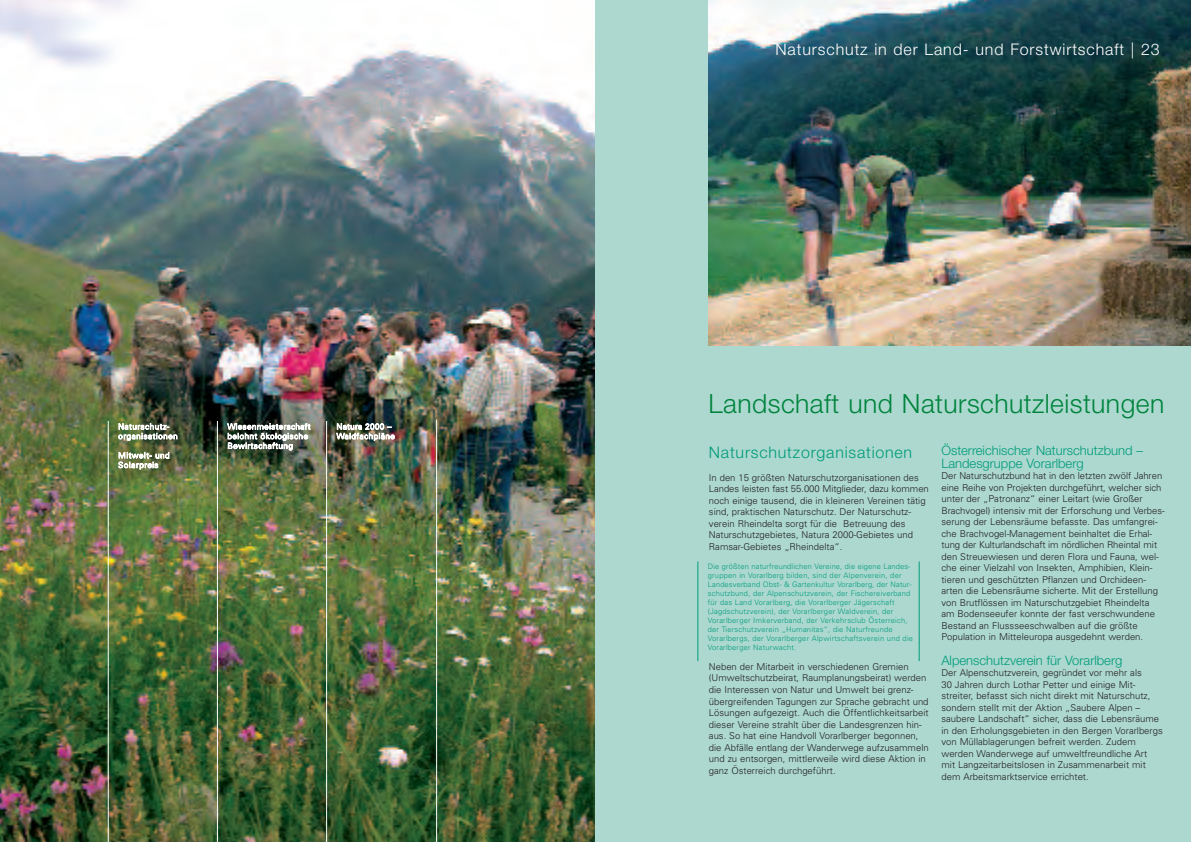
<style>
.page{position:relative;width:1191px;height:842px;background:#fff}
.page>*{position:absolute;margin:0;border:0;box-sizing:border-box;transform-origin:0 0}
.t1{font:300 26.5px "Helvetica Neue";letter-spacing:.015em;color:#00843d}
.t2{font:300 16px "Helvetica Neue";letter-spacing:.055em;color:#fff}
.t3{font:300 16px "Helvetica Neue";letter-spacing:.05em;color:#009b7a}
.t4{font:300 13px/13px "Helvetica Neue";color:#009b7a}
.t5{font:300 9.5px/11.5px "Univers";color:#231f20}
.t6{font:300 8px/9.6px "Univers";letter-spacing:.06em;color:#fff}
.t7{font:300 7.5px/9px "Univers";letter-spacing:.03em;color:#009b7a}
</style>
<div class="page">
<img style="left:0;top:0;width:595px;height:842px">
<hr style="left:436px;top:420px;width:1px;height:422px;background:#fff">
<div style="left:595px;top:0;width:596px;height:842px;background:#acd8cf"></div>
<img style="left:709px;top:0;width:482px;height:346px">
<hr style="left:697px;top:561px;width:1px;height:100px;background:#009b7a">
<hr style="left:919px;top:561px;width:1px;height:100px;background:#009b7a">
<hr style="left:108px;top:421px;width:1px;height:421px;background:#fff">
<hr style="left:217px;top:421px;width:1px;height:421px;background:#fff">
<hr style="left:326px;top:421px;width:1px;height:421px;background:#fff">
<p class="t6" style="left:118px;top:422px;width:61px">Naturschutz&shy;organisationen</p>
<p class="t6" style="left:118px;top:451px;width:53px">Mitwelt- und<br>Solarpreis</p>
<p class="t6" style="left:227px;top:422px;width:84px">Wiesenmeisterschaft belohnt ökologische<br>Bewirtschaftung</p>
<p class="t6" style="left:336px;top:422px;width:60px">Natura 2000 –<br>Waldfachpläne</p>
<h2 class="t2" style="left:775px;top:39px;width:386px">Naturschutz in der Land- und Forstwirtschaft | 23</h2>
<h1 class="t1" style="left:708px;top:387px;width:457px">Landschaft und Naturschutzleistungen</h1>
<h2 class="t3" style="left:709px;top:442px;width:205px">Naturschutzorganisationen</h2>
<p class="t5" style="left:709px;top:472px;width:221px">In den 15 größten Naturschutzorganisationen des Landes leisten fast 55.000 Mitglieder, dazu kommen noch einige tausend, die in kleineren Vereinen tätig sind, praktischen Naturschutz. Der Naturschutz&shy;verein Rheindelta sorgt für die Betreuung des Naturschutzgebietes, Natura 2000-Gebietes und Ramsar-Gebietes „Rheindelta“.</p>
<p class="t7" style="left:708px;top:562px;width:207px">Die größten naturfreundlichen Vereine, die eigene Landes&shy;gruppen in Vorarlberg bilden, sind der Alpenverein, der Landesverband Obst- &amp; Gartenkultur Vorarlberg, der Natur&shy;schutzbund, der Alpenschutzverein, der Fischereiverband für das Land Vorarlberg, die Vorarlberger Jägerschaft (Jagdschutzverein), der Vorarlberger Waldverein, der Vorarlberger Imkerverband, der Verkehrsclub Österreich, der Tierschutzverein „Humanitas“, die Naturfreunde Vorarlbergs, der Vorarlberger Alpwirtschaftsverein und die Vorarlberger Naturwacht.</p>
<p class="t5" style="left:709px;top:662px;width:221px">Neben der Mitarbeit in verschiedenen Gremien (Umweltschutzbeirat, Raumplanungsbeirat) werden die Interessen von Natur und Umwelt bei grenz&shy;übergreifenden Tagungen zur Sprache gebracht und Lösungen aufgezeigt. Auch die Öffentlichkeitsarbeit dieser Vereine strahlt über die Landesgrenzen hin&shy;aus. So hat eine Handvoll Vorarlberger begonnen, die Abfälle entlang der Wanderwege aufzusammeln und zu entsorgen, mittlerweile wird diese Aktion in ganz Österreich durchgeführt.</p>
<h3 class="t4" style="left:941px;top:443px;width:203px">Österreichischer Naturschutzbund –<br>Landesgruppe Vorarlberg</h3>
<p class="t5" style="left:941px;top:471px;width:225px">Der Naturschutzbund hat in den letzten zwölf Jahren eine Reihe von Projekten durchgeführt, welcher sich unter der „Patronanz“ einer Leitart (wie Großer Brachvogel) intensiv mit der Erforschung und Verbes&shy;serung der Lebensräume befasste. Das umfangrei&shy;che Brachvogel-Management beinhaltet die Erhal&shy;tung der Kulturlandschaft im nördlichen Rheintal mit den Streuewiesen und deren Flora und Fauna, wel&shy;che einer Vielzahl von Insekten, Amphibien, Klein&shy;tieren und geschützten Pflanzen und Orchideen&shy;arten die Lebensräume sicherte. Mit der Erstellung von Brutflössen im Naturschutzgebiet Rheindelta am Bodenseeufer konnte der fast verschwundene Bestand an Flussseeschwalben auf die größte Population in Mitteleuropa ausgedehnt werden.</p>
<h3 class="t4" style="left:941px;top:653px;width:182px">Alpenschutzverein für Vorarlberg</h3>
<p class="t5" style="left:941px;top:668px;width:223px">Der Alpenschutzverein, gegründet vor mehr als<br>30 Jahren durch Lothar Petter und einige Mit&shy;streiter, befasst sich nicht direkt mit Naturschutz, sondern stellt mit der Aktion „Saubere Alpen – saubere Landschaft“ sicher, dass die Lebensräume in den Erholungsgebieten in den Bergen Vorarlbergs von Müllablagerungen befreit werden. Zudem werden Wanderwege auf umweltfreundliche Art mit Langzeitarbeitslosen in Zusammenarbeit mit dem Arbeitsmarktservice errichtet.</p>
</div>
